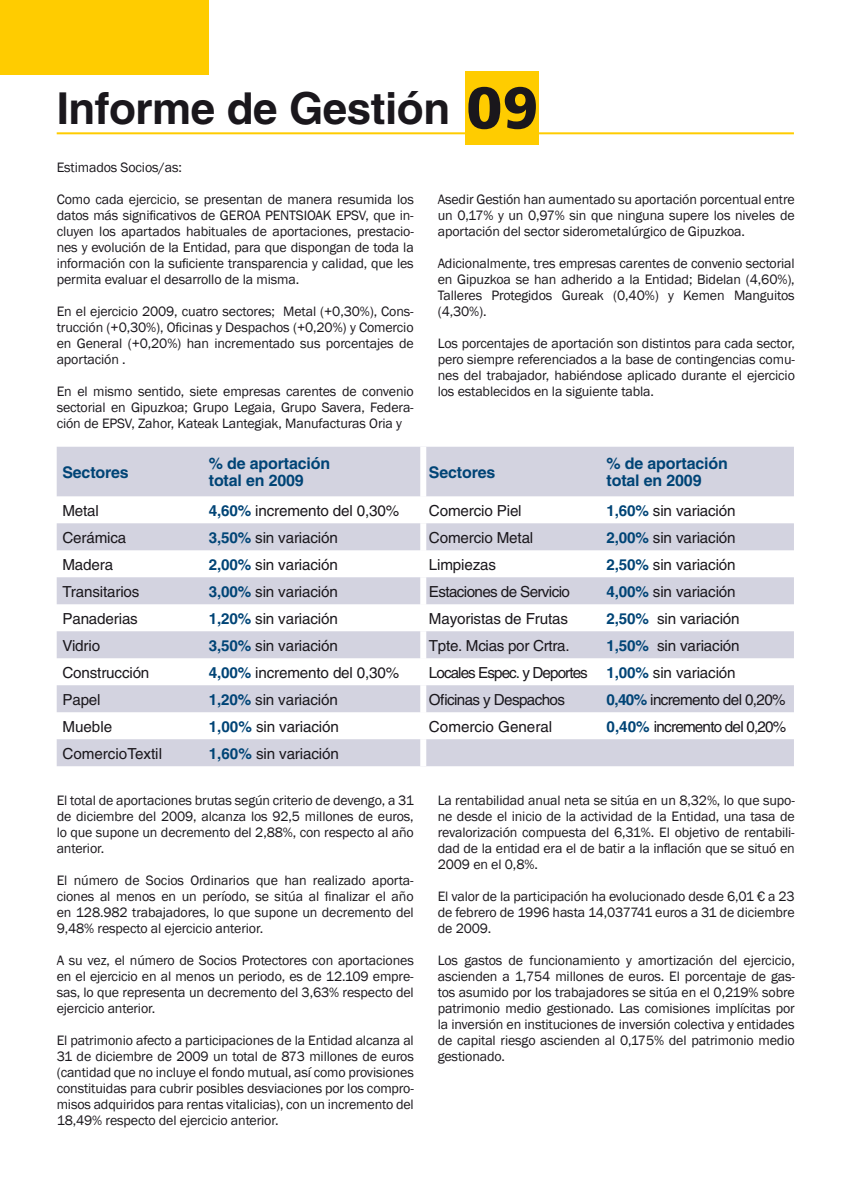
<style>
.page{position:relative;width:845px;height:1191px;background:#fff}
.page>*{position:absolute;margin:0;border:0;box-sizing:border-box;transform-origin:0 0}
.t1{font:700 44px "Helvetica";letter-spacing:-.01em;color:#1a171c}
.t2{font:700 16px/16.8px "Helvetica";letter-spacing:-.01em;color:#004476}
.t3{font:15.2px "Helvetica";letter-spacing:-.01em;color:#1a171c}
.t4{font:15.2px "Helvetica";letter-spacing:-.04em;color:#1a171c}
.t5{font:15.2px "Helvetica";letter-spacing:-.06em;color:#1a171c}
.t6{font:15.2px "Helvetica";letter-spacing:-.05em;color:#1a171c}
.t7{font:14px/16px "Franklin Gothic";letter-spacing:-.01em;color:#1a171c;text-align:justify}
.s1{font-weight:700;color:#004476}
</style>
<div class="page">
<svg style="left:57px;top:447px;width:737px;height:319px;fill:#d3d3e0"></svg>
<div style="left:426px;top:739px;width:368px;height:27px;background:#d3d3e0"></div>
<div style="left:420px;top:447px;width:6px;height:49px;background:#fff"></div>
<div style="left:420px;top:496px;width:6px;height:27px;background:#fff"></div>
<div style="left:420px;top:523px;width:6px;height:27px;background:#fff"></div>
<div style="left:420px;top:550px;width:6px;height:27px;background:#fff"></div>
<div style="left:420px;top:577px;width:6px;height:27px;background:#fff"></div>
<div style="left:420px;top:604px;width:6px;height:27px;background:#fff"></div>
<div style="left:420px;top:631px;width:6px;height:27px;background:#fff"></div>
<div style="left:420px;top:658px;width:6px;height:27px;background:#fff"></div>
<div style="left:420px;top:685px;width:6px;height:27px;background:#fff"></div>
<div style="left:420px;top:712px;width:6px;height:27px;background:#fff"></div>
<div style="left:420px;top:739px;width:6px;height:27px;background:#fff"></div>
<hr style="left:57px;top:132px;width:737px;height:2px;background:#fc0">
<div style="left:0;top:0;width:209px;height:75px;background:#fc0"></div>
<div style="left:465px;top:71px;width:74px;height:74px;background:#fc0"></div>
<svg style="left:468px;top:87px;width:68px;height:42px"></svg>
<h1 class="t1" style="left:57px;top:92px;width:395px">Informe de Gestión</h1>
<p class="t7" style="left:57px;top:159px;width:127px">Estimados Socios/as:</p>
<p class="t7" style="left:57px;top:191px;width:359px">Como cada ejercicio, se presentan de manera resumida los datos más significativos de GEROA PENTSIOAK EPSV, que in&shy;cluyen los apartados habituales de aportaciones, prestacio&shy;nes y evolución de la Entidad, para que dispongan de toda la información con la suficiente transparencia y calidad, que les permita evaluar el desarrollo de la misma.</p>
<p class="t7" style="left:57px;top:303px;width:359px">En el ejercicio 2009, cuatro sectores; Metal (+0,30%), Cons&shy;trucción (+0,30%), Oficinas y Despachos (+0,20%) y Comercio en General (+0,20%) han incrementado sus porcentajes de aportación .</p>
<p class="t7" style="left:57px;top:383px;width:359px">En el mismo sentido, siete empresas carentes de convenio sectorial en Gipuzkoa; Grupo Legaia, Grupo Savera, Federa&shy;ción de EPSV, Zahor, Kateak Lantegiak, Manufacturas Oria y</p>
<p class="t7" style="left:438px;top:191px;width:359px">Asedir Gestión han aumentado su aportación porcentual entre un 0,17% y un 0,97% sin que ninguna supere los niveles de aportación del sector siderometalúrgico de Gipuzkoa.</p>
<p class="t7" style="left:438px;top:255px;width:358px">Adicionalmente, tres empresas carentes de convenio sectorial en Gipuzkoa se han adherido a la Entidad; Bidelan (4,60%), Talleres Protegidos Gureak (0,40%) y Kemen Manguitos (4,30%).</p>
<p class="t7" style="left:438px;top:335px;width:359px">Los porcentajes de aportación son distintos para cada sector, pero siempre referenciados a la base de contingencias comu&shy;nes del trabajador, habiéndose aplicado durante el ejercicio los establecidos en la siguiente tabla.</p>
<p class="t2" style="left:62px;top:465px;width:68px">Sectores</p>
<p class="t2" style="left:209px;top:457px;width:123px">% de aportación total en 2009</p>
<p class="t2" style="left:429px;top:465px;width:68px">Sectores</p>
<p class="t2" style="left:606px;top:457px;width:123px">% de aportación total en 2009</p>
<p class="t3" style="left:62px;top:505px;width:38px">Metal</p>
<p class="t3" style="left:209px;top:505px;width:192px"><span class="s1">4,60%</span> incremento del 0,30%</p>
<p class="t3" style="left:429px;top:505px;width:94px">Comercio Piel</p>
<p class="t3" style="left:606px;top:505px;width:131px"><span class="s1">1,60%</span> sin variación</p>
<p class="t3" style="left:62px;top:532px;width:65px">Cerámica</p>
<p class="t3" style="left:209px;top:532px;width:131px"><span class="s1">3,50%</span> sin variación</p>
<p class="t3" style="left:429px;top:532px;width:106px">Comercio Metal</p>
<p class="t3" style="left:606px;top:532px;width:131px"><span class="s1">2,00%</span> sin variación</p>
<p class="t3" style="left:62px;top:559px;width:52px">Madera</p>
<p class="t3" style="left:209px;top:559px;width:131px"><span class="s1">2,00%</span> sin variación</p>
<p class="t3" style="left:429px;top:559px;width:69px">Limpiezas</p>
<p class="t3" style="left:606px;top:559px;width:131px"><span class="s1">2,50%</span> sin variación</p>
<p class="t3" style="left:62px;top:586px;width:79px">Transitarios</p>
<p class="t3" style="left:209px;top:586px;width:131px"><span class="s1">3,00%</span> sin variación</p>
<p class="t4" style="left:429px;top:586px;width:142px">Estaciones de Servicio</p>
<p class="t3" style="left:606px;top:586px;width:131px"><span class="s1">4,00%</span> sin variación</p>
<p class="t3" style="left:62px;top:613px;width:77px">Panaderias</p>
<p class="t3" style="left:209px;top:613px;width:131px"><span class="s1">1,20%</span> sin variación</p>
<p class="t3" style="left:429px;top:613px;width:141px">Mayoristas de Frutas</p>
<p class="t3" style="left:606px;top:613px;width:135px"><span class="s1">2,50%</span> sin variación</p>
<p class="t3" style="left:62px;top:640px;width:39px">Vidrio</p>
<p class="t3" style="left:209px;top:640px;width:131px"><span class="s1">3,50%</span> sin variación</p>
<p class="t3" style="left:429px;top:640px;width:142px">Tpte. Mcias por Crtra.</p>
<p class="t3" style="left:606px;top:640px;width:135px"><span class="s1">1,50%</span> sin variación</p>
<p class="t3" style="left:62px;top:666px;width:89px">Construcción</p>
<p class="t3" style="left:209px;top:666px;width:192px"><span class="s1">4,00%</span> incremento del 0,30%</p>
<p class="t5" style="left:429px;top:666px;width:308px">Locales Espec. y Deportes <span class="s1">1,00%</span> sin variación</p>
<p class="t3" style="left:62px;top:693px;width:40px">Papel</p>
<p class="t3" style="left:209px;top:693px;width:131px"><span class="s1">1,20%</span> sin variación</p>
<p class="t4" style="left:429px;top:693px;width:138px">Oficinas y Despachos</p>
<p class="t4" style="left:606px;top:693px;width:181px"><span class="s1">0,40%</span> incremento del 0,20%</p>
<p class="t3" style="left:62px;top:720px;width:51px">Mueble</p>
<p class="t3" style="left:209px;top:720px;width:131px"><span class="s1">1,00%</span> sin variación</p>
<p class="t3" style="left:429px;top:720px;width:125px">Comercio General</p>
<p class="t6" style="left:606px;top:720px;width:181px"><span class="s1">0,40%</span> incremento del 0,20%</p>
<p class="t3" style="left:62px;top:747px;width:101px">ComercioTextil</p>
<p class="t3" style="left:209px;top:747px;width:131px"><span class="s1">1,60%</span> sin variación</p>
<p class="t7" style="left:57px;top:791px;width:359px">El total de aportaciones brutas según criterio de devengo, a 31 de diciembre del 2009, alcanza los 92,5 millones de euros, lo que supone un decremento del 2,88%, con respecto al año anterior.</p>
<p class="t7" style="left:57px;top:872px;width:359px">El número de Socios Ordinarios que han realizado aporta&shy;ciones al menos en un período, se sitúa al finalizar el año en 128.982 trabajadores, lo que supone un decremento del 9,48% respecto al ejercicio anterior.</p>
<p class="t7" style="left:57px;top:952px;width:359px">A su vez, el número de Socios Protectores con aportaciones en el ejercicio en al menos un periodo, es de 12.109 empre&shy;sas, lo que representa un decremento del 3,63% respecto del ejercicio anterior.</p>
<p class="t7" style="left:57px;top:1032px;width:359px">El patrimonio afecto a participaciones de la Entidad alcanza al 31 de diciembre de 2009 un total de 873 millones de euros (cantidad que no incluye el fondo mutual, así como provisiones constituidas para cubrir posibles desviaciones por los compro&shy;misos adquiridos para rentas vitalicias), con un incremento del 18,49% respecto del ejercicio anterior.</p>
<p class="t7" style="left:438px;top:792px;width:359px">La rentabilidad anual neta se sitúa en un 8,32%, lo que supo&shy;ne desde el inicio de la actividad de la Entidad, una tasa de revalorización compuesta del 6,31%. El objetivo de rentabili&shy;dad de la entidad era el de batir a la inflación que se situó en 2009 en el 0,8%.</p>
<p class="t7" style="left:438px;top:888px;width:358px">El valor de la participación ha evolucionado desde 6,01 € a 23 de febrero de 1996 hasta 14,037741 euros a 31 de diciembre de 2009.</p>
<p class="t7" style="left:438px;top:952px;width:358px">Los gastos de funcionamiento y amortización del ejercicio, ascienden a 1,754 millones de euros. El porcentaje de gas&shy;tos asumido por los trabajadores se sitúa en el 0,219% sobre patrimonio medio gestionado. Las comisiones implícitas por la inversión en instituciones de inversión colectiva y entidades de capital riesgo ascienden al 0,175% del patrimonio medio gestionado.</p>
</div>
